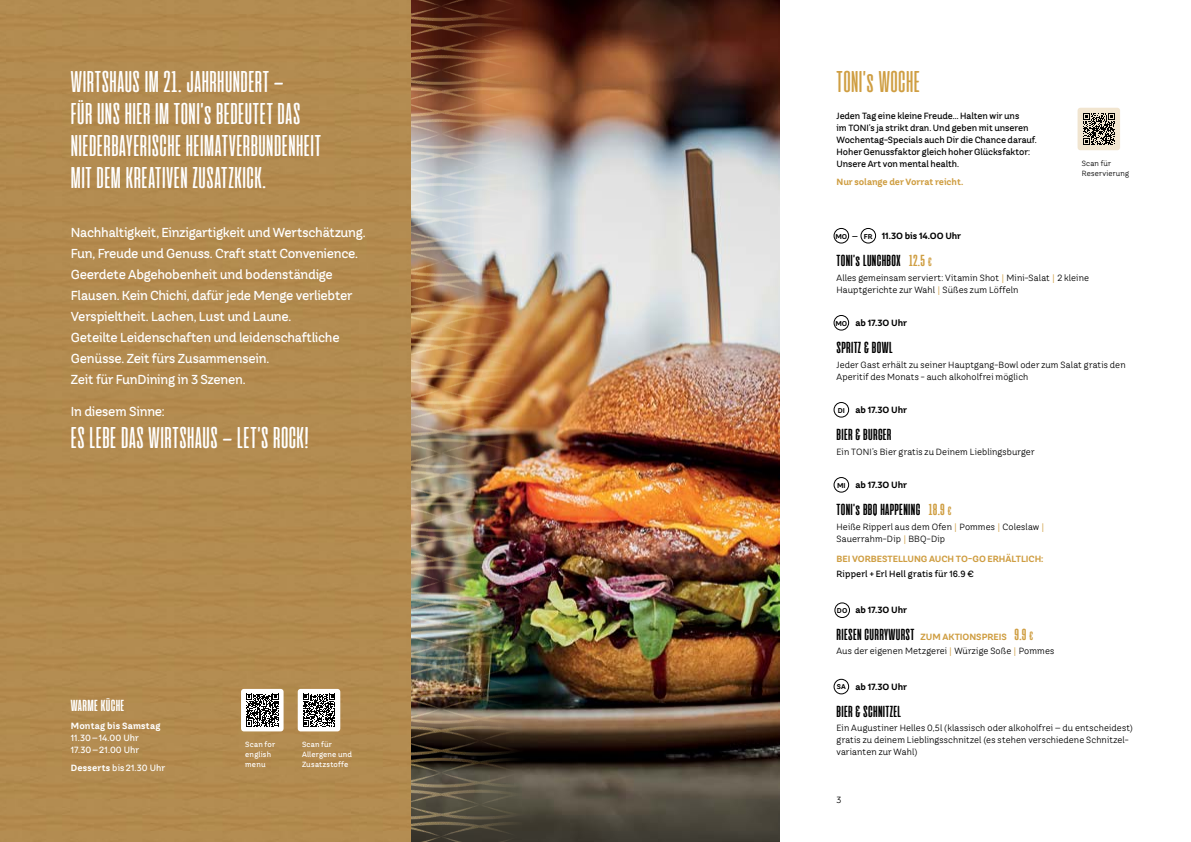
<style>
.page{position:relative;width:1191px;height:842px;background:#fff}
.page>*{position:absolute;margin:0;border:0;box-sizing:border-box;transform-origin:0 0}
.t1{font:30px/32px "Cinematografica";letter-spacing:.02em;color:#fff}
.t2{font:30px "Cinematografica";letter-spacing:.015em;color:#cf9e42}
.t3{font:700 16px "Cinematografica";letter-spacing:.02em;color:#000}
.t4{font:700 16px "Cinematografica";letter-spacing:.02em;color:#fff}
.t5{font:500 13px/21px "TT Hazelnuts";letter-spacing:-.025em;color:#fff}
.t6{font:9px/12px "TT Hazelnuts";letter-spacing:.01em;color:#000}
.t7{font:500 9px/12px "TT Hazelnuts";letter-spacing:-.01em;color:#000}
.t8{font:700 9px "TT Hazelnuts";letter-spacing:-.01em;color:#000}
.t9{font:700 9px "TT Hazelnuts";letter-spacing:-.005em;color:#cf9e42}
.t10{font:500 9px/12px "TT Hazelnuts";letter-spacing:.01em;color:#fff}
.t11{font:500 9px "TT Hazelnuts";letter-spacing:.015em;color:#000}
.t12{font:700 9px "TT Hazelnuts";letter-spacing:.015em;color:#fff}
.t13{font:500 7.5px/10px "TT Hazelnuts";letter-spacing:.02em;color:#fff}
.t14{font:7.5px/10px "TT Hazelnuts";letter-spacing:.02em;color:#000}
.t15{font:700 7px "TT Hazelnuts";letter-spacing:.005em;color:#000}
.s1{font-weight:700}
.s2{color:#cf9e42}
.s3{font-size:12px;color:#cf9e42}
.s4{font-family:"TT Hazelnuts";font-size:9px;color:#cf9e42}
</style>
<div class="page">
<img style="left:0;top:0;width:780px;height:842px">
<img style="left:411px;top:0;width:113px;height:842px">
<div style="left:241px;top:689px;width:42px;height:42px;background:#fff;border-radius:3px"></div>
<svg style="left:246px;top:694px;width:33px;height:33px"></svg>
<div style="left:298px;top:689px;width:42px;height:42px;background:#fff;border-radius:3px"></div>
<svg style="left:303px;top:694px;width:32px;height:33px"></svg>
<div style="left:1077px;top:108px;width:43px;height:42px;background:#f1e5d0;border-radius:3px"></div>
<svg style="left:1083px;top:113px;width:31px;height:32px"></svg>
<div style="left:833px;top:228px;width:16px;height:16px;border:1px solid #000;border-radius:50%"></div>
<div style="left:860px;top:228px;width:16px;height:16px;border:1px solid #000;border-radius:50%"></div>
<div style="left:833px;top:315px;width:16px;height:16px;border:1px solid #000;border-radius:50%"></div>
<div style="left:833px;top:402px;width:16px;height:16px;border:1px solid #000;border-radius:50%"></div>
<div style="left:833px;top:477px;width:16px;height:16px;border:1px solid #000;border-radius:50%"></div>
<div style="left:833px;top:679px;width:16px;height:15px;border:1px solid #000;border-radius:50%"></div>
<div style="left:834px;top:602px;width:16px;height:16px;border:1px solid #000;border-radius:50%"></div>
<h1 class="t1" style="left:71px;top:65px;width:251px">WIRTSHAUS IM 21. JAHRHUNDERT —<br>FÜR UNS HIER IM TONI’s BEDEUTET DAS NIEDERBAYERISCHE HEIMATVERBUNDENHEIT MIT DEM KREATIVEN ZUSATZKICK.</h1>
<p class="t5" style="left:71px;top:221px;width:296px">Nachhaltigkeit, Einzigartigkeit und Wertschätzung.<br>Fun, Freude und Genuss. Craft statt Convenience.<br>Geerdete Abgehobenheit und bodenständige Flausen. Kein Chichi, dafür jede Menge verliebter Verspieltheit. Lachen, Lust und Laune.<br>Geteilte Leidenschaften und leidenschaftliche Genüsse. Zeit fürs Zusammensein.<br>Zeit für FunDining in 3 Szenen.</p>
<h3 class="t5" style="left:71px;top:401px;width:95px">In diesem Sinne:</h3>
<h1 class="t1" style="left:71px;top:421px;width:239px">ES LEBE DAS WIRTSHAUS — LET’S ROCK!</h1>
<h2 class="t4" style="left:71px;top:697px;width:55px">WARME KÜCHE</h2>
<p class="t12" style="left:71px;top:720px;width:91px">Montag bis Samstag</p>
<p class="t10" style="left:71px;top:732px;width:70px">11.30–14.00 Uhr<br>17.30–21.00 Uhr</p>
<p class="t10" style="left:71px;top:761px;width:96px"><span class="s1">Desserts</span> bis21.30 Uhr</p>
<p class="t13" style="left:245px;top:739px;width:31px">Scan for english menu</p>
<p class="t13" style="left:302px;top:739px;width:51px">Scan für<br>Allergene und<br>Zusatzstoffe</p>
<h1 class="t2" style="left:836px;top:66px;width:85px">TONI’s WOCHE</h1>
<p class="t7" style="left:836px;top:110px;width:202px">Jeden Tag eine kleine Freude… Halten wir uns<br>im TONI’s ja strikt dran. Und geben mit unseren Wochentag-Specials auch Dir die Chance darauf.<br>Hoher Genussfaktor gleich hoher Glücksfaktor:<br>Unsere Art von mental health.</p>
<p class="t9" style="left:836px;top:176px;width:128px">Nur solange der Vorrat reicht.</p>
<p class="t14" style="left:1081px;top:158px;width:49px">Scan für<br>Reservierung</p>
<p class="t15" style="left:852px;top:231px;width:7px">—</p>
<p class="t8" style="left:882px;top:230px;width:81px">11.3O bis 14.OO Uhr</p>
<h2 class="t3" style="left:836px;top:252px;width:97px">TONI’s LUNCHBOX <span class="s2">12.5</span> <span class="s3">€</span></h2>
<p class="t6" style="left:836px;top:271px;width:254px">Alles gemeinsam serviert: Vitamin Shot <span class="s2">|</span> Mini-Salat <span class="s2">|</span> 2 kleine<br>Hauptgerichte zur Wahl <span class="s2">|</span> Süßes zum Löffeln</p>
<p class="t8" style="left:855px;top:317px;width:53px">ab 17.3O Uhr</p>
<h2 class="t3" style="left:836px;top:339px;width:58px">SPRITZ &amp; BOWL</h2>
<p class="t6" style="left:836px;top:358px;width:291px">Jeder Gast erhält zu seiner Hauptgang-Bowl oder zum Salat gratis den<br>Aperitif des Monats - auch alkoholfrei möglich</p>
<p class="t8" style="left:855px;top:404px;width:53px">ab 17.3O Uhr</p>
<h2 class="t3" style="left:836px;top:426px;width:57px">BIER &amp; BURGER</h2>
<p class="t6" style="left:836px;top:445px;width:199px">Ein TONI’s Bier gratis zu Deinem Lieblingsburger</p>
<p class="t8" style="left:855px;top:479px;width:53px">ab 17.3O Uhr</p>
<h2 class="t3" style="left:836px;top:501px;width:116px">TONI’s BBQ HAPPENING <span class="s2">18.9</span> <span class="s3">€</span></h2>
<p class="t6" style="left:836px;top:520px;width:209px">Heiße Ripperl aus dem Ofen <span class="s2">|</span> Pommes <span class="s2">|</span> Coleslaw <span class="s2">|<br></span>Sauerrahm-Dip <span class="s2">|</span> BBQ-Dip</p>
<p class="t9" style="left:836px;top:553px;width:208px">BEI VORBESTELLUNG AUCH TO-GO ERHÄLTLICH:</p>
<p class="t11" style="left:836px;top:568px;width:139px">Ripperl + Erl Hell gratis für 16.9 €</p>
<p class="t8" style="left:855px;top:604px;width:53px">ab 17.3O Uhr</p>
<h2 class="t3" style="left:836px;top:625px;width:198px">RIESEN CURRYWURST <span class="s4">ZUM AKTIONSPREIS</span> <span class="s2">9.9</span> <span class="s3">€</span></h2>
<p class="t6" style="left:836px;top:645px;width:219px">Aus der eigenen Metzgerei <span class="s2">|</span> Würzige Soße <span class="s2">|</span> Pommes</p>
<p class="t8" style="left:855px;top:681px;width:53px">ab 17.3O Uhr</p>
<h2 class="t3" style="left:836px;top:702px;width:66px">BIER &amp; SCHNITZEL</h2>
<p class="t6" style="left:836px;top:722px;width:298px">Ein Augustiner Helles 0,5l (klassisch oder alkoholfrei – du entscheidest) gratis zu deinem Lieblingsschnitzel (es stehen verschiedene Schnitzel&shy;varianten zur Wahl)</p>
<p class="t15" style="left:835px;top:232px;width:13px">MO</p>
<p class="t15" style="left:864px;top:232px;width:10px">FR</p>
<p class="t15" style="left:835px;top:319px;width:13px">MO</p>
<p class="t15" style="left:837px;top:406px;width:9px">DI</p>
<p class="t15" style="left:837px;top:481px;width:10px">MI</p>
<p class="t15" style="left:837px;top:606px;width:12px">DO</p>
<p class="t15" style="left:837px;top:682px;width:10px">SA</p>
<p class="t6" style="left:836px;top:793px;width:6px">3</p>
</div>
